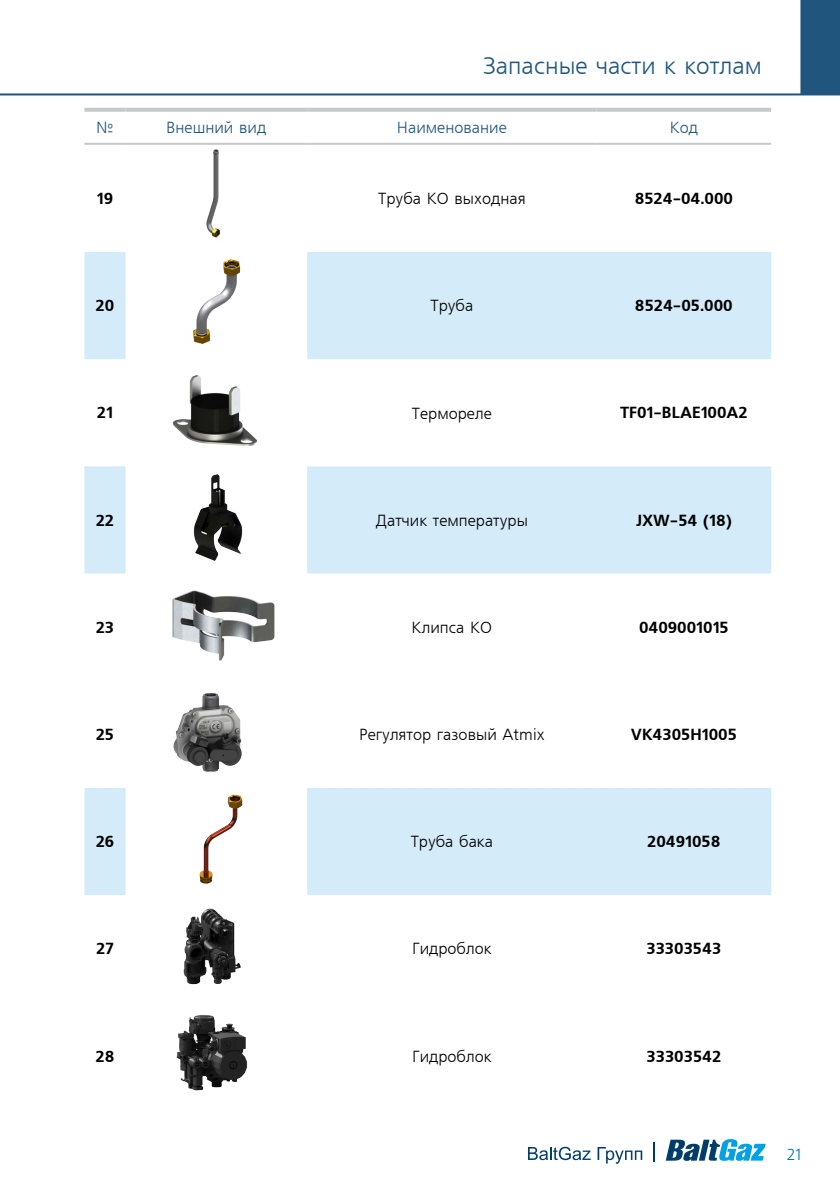
<style>
.page{position:relative;width:840px;height:1191px;background:#fff}
.page>*{position:absolute;margin:0;border:0;box-sizing:border-box;transform-origin:0 0}
.t1{font:24px "Free Set CTT";color:#20567e}
.t2{font:16px "AXP Free Set C Bold";color:#000}
.t3{font:16px "Free Set CTT";color:#000}
.t4{font:16px "Free Set CTT";color:#20567e}
.t5{font:16px "Free Set CTT";color:#0077ae}
</style>
<div class="page">
<svg style="left:528px;top:1146px;width:62px;height:14px"></svg>
<svg style="left:597px;top:1147px;width:45px;height:16px"></svg>
<svg style="left:653px;top:1142px;width:1px;height:20px"></svg>
<svg style="left:666px;top:1139px;width:99px;height:21px"></svg>
<hr style="left:0;top:93px;width:839px;height:2px;background:#20567e">
<div style="left:802px;top:0;width:37px;height:93px;background:#20567e"></div>
<hr style="left:800px;top:0;width:2px;height:94px;background:#20567e">
<svg style="left:84px;top:252px;width:686px;height:643px"></svg>
<svg style="left:84px;top:108px;width:41px;height:4px"></svg>
<svg style="left:125px;top:108px;width:182px;height:4px"></svg>
<svg style="left:307px;top:108px;width:289px;height:4px"></svg>
<svg style="left:596px;top:108px;width:174px;height:4px"></svg>
<hr style="left:84px;top:143px;width:41px;height:2px;background:#c7c8ca">
<hr style="left:125px;top:143px;width:182px;height:2px;background:#c7c8ca">
<hr style="left:307px;top:143px;width:289px;height:2px;background:#c7c8ca">
<hr style="left:596px;top:143px;width:174px;height:2px;background:#c7c8ca">
<img style="left:147px;top:144px;width:136px;height:94px">
<img style="left:148px;top:252px;width:136px;height:101px">
<img style="left:147px;top:357px;width:136px;height:102px">
<img style="left:150px;top:464px;width:136px;height:102px">
<img style="left:147px;top:571px;width:136px;height:102px">
<img style="left:148px;top:681px;width:136px;height:102px">
<img style="left:153px;top:788px;width:136px;height:102px">
<img style="left:183px;top:908px;width:58px;height:77px">
<img style="left:176px;top:1015px;width:72px;height:76px">
<h1 class="t1" style="left:483px;top:53px;width:279px">Запасные части к котлам</h1>
<p class="t4" style="left:96px;top:119px;width:19px">№</p>
<p class="t4" style="left:166px;top:119px;width:102px">Внешний вид</p>
<p class="t4" style="left:396px;top:119px;width:111px">Наименование</p>
<p class="t4" style="left:669px;top:119px;width:30px">Код</p>
<p class="t2" style="left:97px;top:189px;width:18px">19</p>
<p class="t3" style="left:378px;top:190px;width:149px">Труба КО выходная</p>
<p class="t2" style="left:634px;top:189px;width:100px">8524-04.000</p>
<p class="t2" style="left:96px;top:297px;width:20px">20</p>
<p class="t3" style="left:430px;top:297px;width:44px">Труба</p>
<p class="t2" style="left:634px;top:297px;width:99px">8524-05.000</p>
<p class="t2" style="left:97px;top:404px;width:18px">21</p>
<p class="t3" style="left:411px;top:405px;width:81px">Термореле</p>
<p class="t2" style="left:619px;top:404px;width:129px">TF01-BLAE100A2</p>
<p class="t2" style="left:96px;top:511px;width:20px">22</p>
<p class="t3" style="left:375px;top:512px;width:153px">Датчик температуры</p>
<p class="t2" style="left:635px;top:511px;width:97px">JXW-54 (18)</p>
<p class="t2" style="left:96px;top:618px;width:20px">23</p>
<p class="t3" style="left:411px;top:619px;width:82px">Клипса КО</p>
<p class="t2" style="left:638px;top:618px;width:91px">0409001015</p>
<p class="t2" style="left:96px;top:725px;width:20px">25</p>
<p class="t3" style="left:359px;top:726px;width:187px">Регулятор газовый Atmix</p>
<p class="t2" style="left:630px;top:725px;width:108px">VK4305H1005</p>
<p class="t2" style="left:96px;top:832px;width:20px">26</p>
<p class="t3" style="left:410px;top:833px;width:84px">Труба бака</p>
<p class="t2" style="left:647px;top:832px;width:75px">20491058</p>
<p class="t2" style="left:96px;top:939px;width:19px">27</p>
<p class="t3" style="left:412px;top:940px;width:81px">Гидроблок</p>
<p class="t2" style="left:646px;top:939px;width:76px">33303543</p>
<p class="t2" style="left:95px;top:1047px;width:20px">28</p>
<p class="t3" style="left:412px;top:1047px;width:81px">Гидроблок</p>
<p class="t2" style="left:646px;top:1047px;width:76px">33303542</p>
<p class="t5" style="left:786px;top:1146px;width:16px">21</p>
</div>
